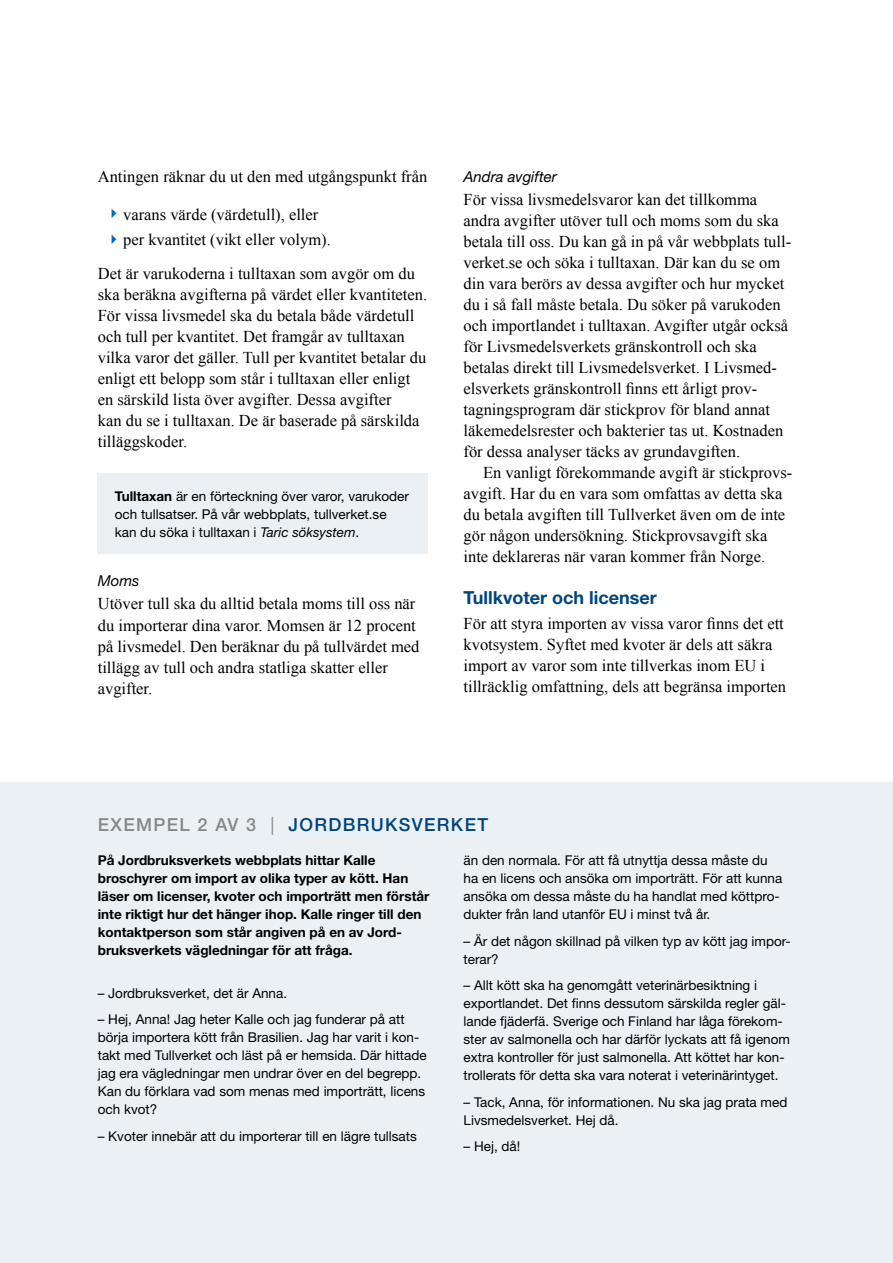
<style>
.page{position:relative;width:893px;height:1263px;background:#fff}
.page>*{position:absolute;margin:0;border:0;box-sizing:border-box;transform-origin:0 0}
.t1{font:500 18px "Helvetica Neue";letter-spacing:.075em;color:#00457d}
.t2{font:700 18px "Helvetica Neue";color:#00457d}
.t3{font:16.5px/21px "Times New Roman";color:#000}
.t4{font:italic 15px "Helvetica Neue";color:#000}
.t5{font:13.5px/18px "Helvetica Neue";color:#000}
.t6{font:700 13.5px/18px "Helvetica Neue";color:#000}
.s1{font-weight:700}
.s2{font-style:italic}
.s3{color:#87888a}
.s4{font-weight:400;color:#87888a}
</style>
<div class="page">
<div style="left:0;top:783px;width:893px;height:480px;background:#ebf0f5"></div>
<div style="left:98px;top:474px;width:330px;height:80px;background:#ebf0f5"></div>
<p class="t3" style="left:98px;top:165px;width:331px">Antingen räknar du ut den med utgångspunkt från</p>
<p class="t3" style="left:123px;top:201px;width:209px;line-height:25.2px">varans värde (värdetull), eller per kvantitet (vikt eller volym).</p>
<p class="t3" style="left:98px;top:262px;width:331px">Det är varukoderna i tulltaxan som avgör om du ska beräkna avgifterna på värdet eller kvantiteten.<br>För vissa livsmedel ska du betala både värdetull och tull per kvantitet. Det framgår av tulltaxan vilka varor det gäller. Tull per kvantitet betalar du enligt ett belopp som står i tulltaxan eller enligt en särskild lista över avgifter. Dessa avgifter<br>kan du se i tulltaxan. De är baserade på särskilda -tilläggskoder.</p>
<p class="t5" style="left:115px;top:487px;width:296px"><span class="s1">Tulltaxan</span> är en förteckning över varor, varukoder och tullsatser. På vår webbplats, tullverket.se kan du söka i tulltaxan i <span class="s2">Taric söksystem</span>.</p>
<p class="t4" style="left:98px;top:572px;width:43px">Moms</p>
<p class="t3" style="left:98px;top:593px;width:323px">Utöver tull ska du alltid betala moms till oss när du importerar dina varor. Momsen är 12 procent på livsmedel. Den beräknar du på tullvärdet med tillägg av tull och andra statliga skatter eller avgifter.</p>
<p class="t4" style="left:463px;top:168px;width:95px">Andra avgifter</p>
<p class="t3" style="left:463px;top:189px;width:329px">För vissa livsmedelsvaror kan det tillkomma andra avgifter utöver tull och moms som du ska betala till oss. Du kan gå in på vår webbplats tull&shy;verket.se och söka i tulltaxan. Där kan du se om din vara berörs av dessa avgifter och hur mycket du i så fall måste betala. Du söker på varukoden och importlandet i tulltaxan. Avgifter utgår också för Livsmedelsverkets gränskontroll och ska betalas direkt till -Livsmedelsverket. I Livsmed&shy;elsverkets gränskontroll finns ett årligt prov&shy;tagningsprogram där stickprov för bland annat läkemedelsrester och -bakterier tas ut. Kostnaden för dessa analyser täcks av grundavgiften.</p>
<p class="t3" style="left:463px;top:462px;width:330px;text-indent:20px">En vanligt förekommande avgift är stickprovs&shy;avgift. Har du en vara som omfattas av detta ska du betala avgiften till Tullverket även om de inte gör någon undersökning. Stickprovsavgift ska inte deklareras när varan kommer från Norge.</p>
<p class="t2" style="left:463px;top:586px;width:195px">Tullkvoter och licenser</p>
<p class="t3" style="left:463px;top:613px;width:324px">För att styra importen av vissa varor finns det ett kvotsystem. Syftet med kvoter är dels att säkra import av varor som inte tillverkas inom EU i tillräcklig omfattning, dels att begränsa importen</p>
<p class="t1" style="left:98px;top:814px;width:392px"><span class="s3">EXEMPEL 2 AV 3</span> <span class="s4">|</span> JORDBRUKSVERKET</p>
<p class="t6" style="left:98px;top:851px;width:333px">På Jordbruksverkets webbplats hittar Kalle broschyrer om import av olika typer av kött. Han läser om licenser, kvoter och importrätt men förstår inte riktigt hur det hänger ihop. Kalle ringer till den kontaktperson som står angiven på en av Jord&shy;bruksverkets vägledningar för att fråga.</p>
<p class="t5" style="left:98px;top:984px;width:191px">– Jordbruksverket, det är Anna.</p>
<p class="t5" style="left:98px;top:1010px;width:330px">– Hej, Anna! Jag heter Kalle och jag funderar på att börja importera kött från Brasilien. Jag har varit i kon&shy;takt med Tullverket och läst på er hemsida. Där hittade jag era vägledningar men undrar över en del begrepp.<br>Kan du förklara vad som menas med importrätt, licens och kvot?</p>
<p class="t5" style="left:98px;top:1127px;width:321px">– Kvoter innebär att du importerar till en lägre tullsats</p>
<p class="t5" style="left:463px;top:851px;width:320px">än den normala. För att få utnyttja dessa måste du ha en licens och ansöka om importrätt. För att kunna ansöka om dessa måste du ha handlat med köttpro&shy;dukter från land utanför EU i minst två år.</p>
<p class="t5" style="left:463px;top:932px;width:329px">– Är det någon skillnad på vilken typ av kött jag impor&shy;terar?</p>
<p class="t5" style="left:463px;top:976px;width:328px">– Allt kött ska ha genomgått veterinärbesiktning i exportlandet. Det finns dessutom särskilda regler gäl&shy;lande fjäderfä. Sverige och Finland har låga förekom&shy;ster av salmonella och har därför lyckats att få igenom extra kontroller för just salmonella. Att köttet har kon&shy;trollerats för detta ska vara noterat i veterinärintyget.</p>
<p class="t5" style="left:463px;top:1093px;width:325px">– Tack, Anna, för informationen. Nu ska jag prata med<br>Livsmedelsverket. Hej då.</p>
<p class="t5" style="left:463px;top:1137px;width:58px">– Hej, då!</p>
</div>
